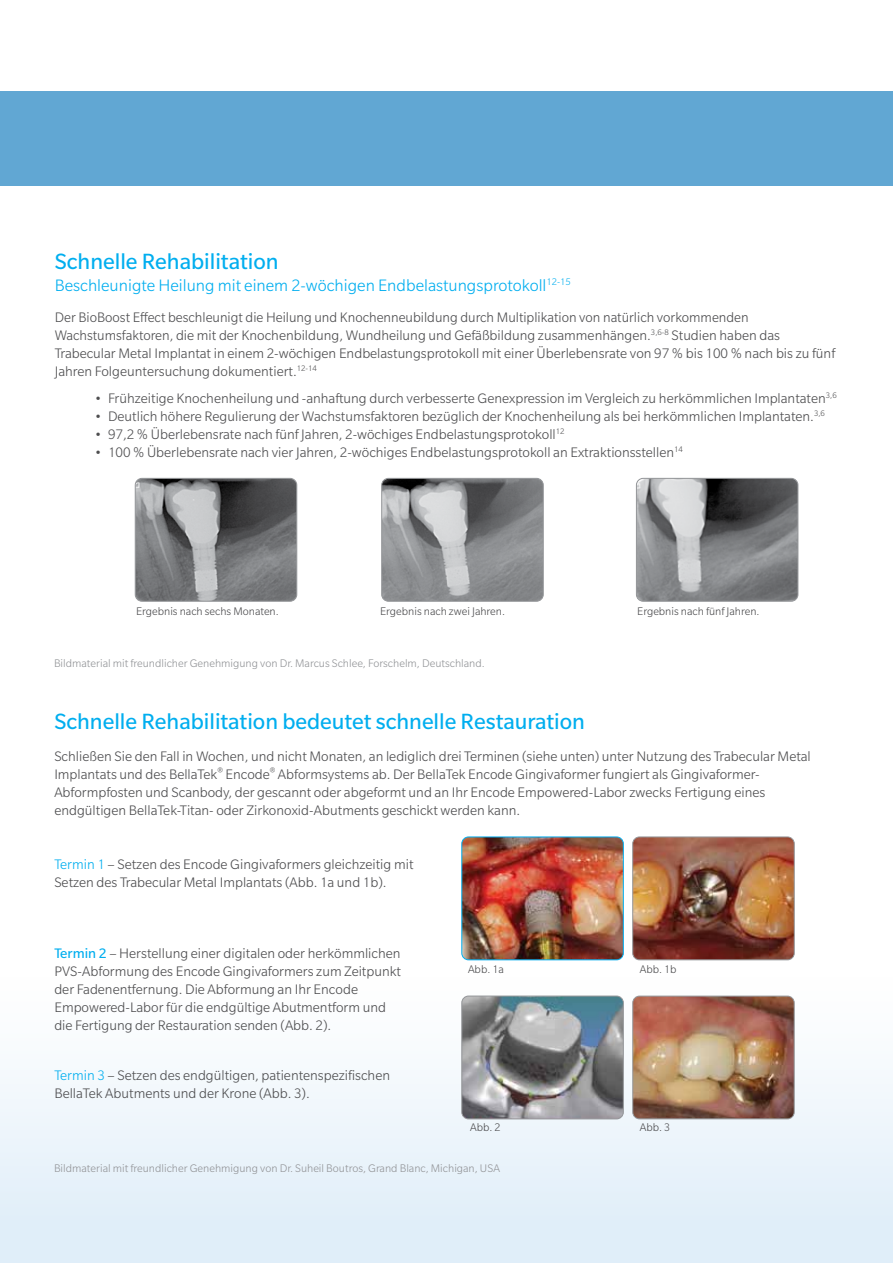
<style>
.page{position:relative;width:893px;height:1263px;background:#fff}
.page>*{position:absolute;margin:0;border:0;box-sizing:border-box;transform-origin:0 0}
.t1{font:24px "Slate Pro";color:#00aeef}
.t2{font:300 18px "Slate Pro";color:#00aeef}
.t3{font:300 15px/18px "Slate Pro";color:#4d4d4f}
.t4{font:300 12px "Slate Pro";color:#939598}
.t5{font:300 12px "Slate Pro";color:#4d4d4f}
.s1{color:#00aeef}
.s2{font-weight:400;color:#00aeef}
</style>
<div class="page">
<div style="left:0;top:91px;width:893px;height:95px;background:#61a7d3"></div>
<div style="left:0;top:976px;width:893px;height:287px;background:linear-gradient(to bottom,#fffffe,#ddecf8)"></div>
<img style="left:135px;top:478px;width:162px;height:123px">
<div style="left:135px;top:478px;width:162px;height:123px;border:1px solid #939598;border-radius:7px"></div>
<img style="left:382px;top:478px;width:161px;height:123px">
<div style="left:381px;top:478px;width:162px;height:123px;border:1px solid #939598;border-radius:7px"></div>
<img style="left:636px;top:478px;width:162px;height:123px">
<div style="left:636px;top:478px;width:162px;height:123px;border:1px solid #939598;border-radius:7px"></div>
<img style="left:462px;top:837px;width:161px;height:123px">
<div style="left:462px;top:837px;width:162px;height:123px;border:1px solid #00aeef;border-radius:7px"></div>
<img style="left:633px;top:837px;width:161px;height:123px">
<div style="left:632px;top:837px;width:162px;height:123px;border:1px solid #939598;border-radius:7px"></div>
<img style="left:462px;top:996px;width:161px;height:123px">
<div style="left:462px;top:996px;width:162px;height:123px;border:1px solid #939598;border-radius:7px"></div>
<img style="left:633px;top:996px;width:161px;height:123px">
<div style="left:632px;top:996px;width:162px;height:123px;border:1px solid #939598;border-radius:7px"></div>
<h1 class="t1" style="left:55px;top:249px;width:225px">Schnelle Rehabilitation</h1>
<p class="t2" style="left:55px;top:276px;width:517px">Beschleunigte Heilung mit einem 2-wöchigen Endbelastungsprotokoll<sup>12-15</sup></p>
<p class="t3" style="left:55px;top:308px;width:782px">Der BioBoost Effect beschleunigt die Heilung und Knochenneubildung durch Multiplikation von natürlich vorkommenden Wachstumsfaktoren, die mit der Knochenbildung, Wundheilung und Gefäßbildung zusammenhängen.<sup>3,6-8</sup> Studien haben das Trabecular Metal Implantat in einem 2-wöchigen Endbelastungsprotokoll mit einer Überlebensrate von 97 % bis 100 % nach bis zu fünf Jahren Folgeuntersuchung dokumentiert.<sup>12-14</sup></p>
<p class="t3" style="left:94px;top:389px;width:744px">• Frühzeitige Knochenheilung und -anhaftung durch verbesserte Genexpression im Vergleich zu herkömmlichen Implantaten<sup>3,6</sup></p>
<p class="t3" style="left:94px;top:407px;width:732px">• Deutlich höhere Regulierung der Wachstumsfaktoren bezüglich der Knochenheilung als bei herkömmlichen Implantaten.<sup>3,6</sup></p>
<p class="t3" style="left:94px;top:425px;width:472px">• 97,2 % Überlebensrate nach fünf Jahren, 2-wöchiges Endbelastungsprotokoll<sup>12</sup></p>
<p class="t3" style="left:94px;top:443px;width:590px">• 100 % Überlebensrate nach vier Jahren, 2-wöchiges Endbelastungsprotokoll an Extraktionsstellen<sup>14</sup></p>
<p class="t5" style="left:136px;top:605px;width:144px">Ergebnis nach sechs Monaten.</p>
<p class="t5" style="left:380px;top:605px;width:126px">Ergebnis nach zwei Jahren.</p>
<p class="t5" style="left:637px;top:605px;width:124px">Ergebnis nach fünf Jahren.</p>
<p class="t4" style="left:54px;top:657px;width:432px">Bildmaterial mit freundlicher Genehmigung von Dr. Marcus Schlee, Forschelm, Deutschland.</p>
<h1 class="t1" style="left:54px;top:709px;width:532px">Schnelle Rehabilitation bedeutet schnelle Restauration</h1>
<p class="t3" style="left:54px;top:747px;width:758px">Schließen Sie den Fall in Wochen, und nicht Monaten, an lediglich drei Terminen (siehe unten) unter Nutzung des Trabecular Metal Implantats und des BellaTek<sup>®</sup> Encode<sup>®</sup> Abformsystems ab. Der BellaTek Encode Gingivaformer fungiert als Gingivaformer-Abformpfosten und Scanbody, der gescannt oder abgeformt und an Ihr Encode Empowered-Labor zwecks Fertigung eines endgültigen BellaTek-Titan- oder Zirkonoxid-Abutments geschickt werden kann.</p>
<p class="t3" style="left:54px;top:855px;width:361px"><span class="s1">Termin 1</span> – Setzen des Encode Gingivaformers gleichzeitig mit<br>Setzen des Trabecular Metal Implantats (Abb. 1a und 1b).</p>
<p class="t3" style="left:54px;top:944px;width:348px"><span class="s2">Termin 2</span> – Herstellung einer digitalen oder herkömmlichen PVS-Abformung des Encode Gingivaformers zum Zeitpunkt der Fadenentfernung. Die Abformung an Ihr Encode Empowered-Labor für die endgültige Abutmentform und die Fertigung der Restauration senden (Abb. 2).</p>
<p class="t3" style="left:54px;top:1066px;width:337px"><span class="s1">Termin 3</span> – Setzen des endgültigen, patientenspezifischen<br>BellaTek Abutments und der Krone (Abb. 3).</p>
<p class="t5" style="left:468px;top:963px;width:37px">Abb. 1a</p>
<p class="t5" style="left:640px;top:963px;width:38px">Abb. 1b</p>
<p class="t5" style="left:470px;top:1121px;width:32px">Abb. 2</p>
<p class="t5" style="left:640px;top:1121px;width:32px">Abb. 3</p>
<p class="t4" style="left:54px;top:1161px;width:447px">Bildmaterial mit freundlicher Genehmigung von Dr. Suheil Boutros, Grand Blanc, Michigan, USA</p>
</div>
